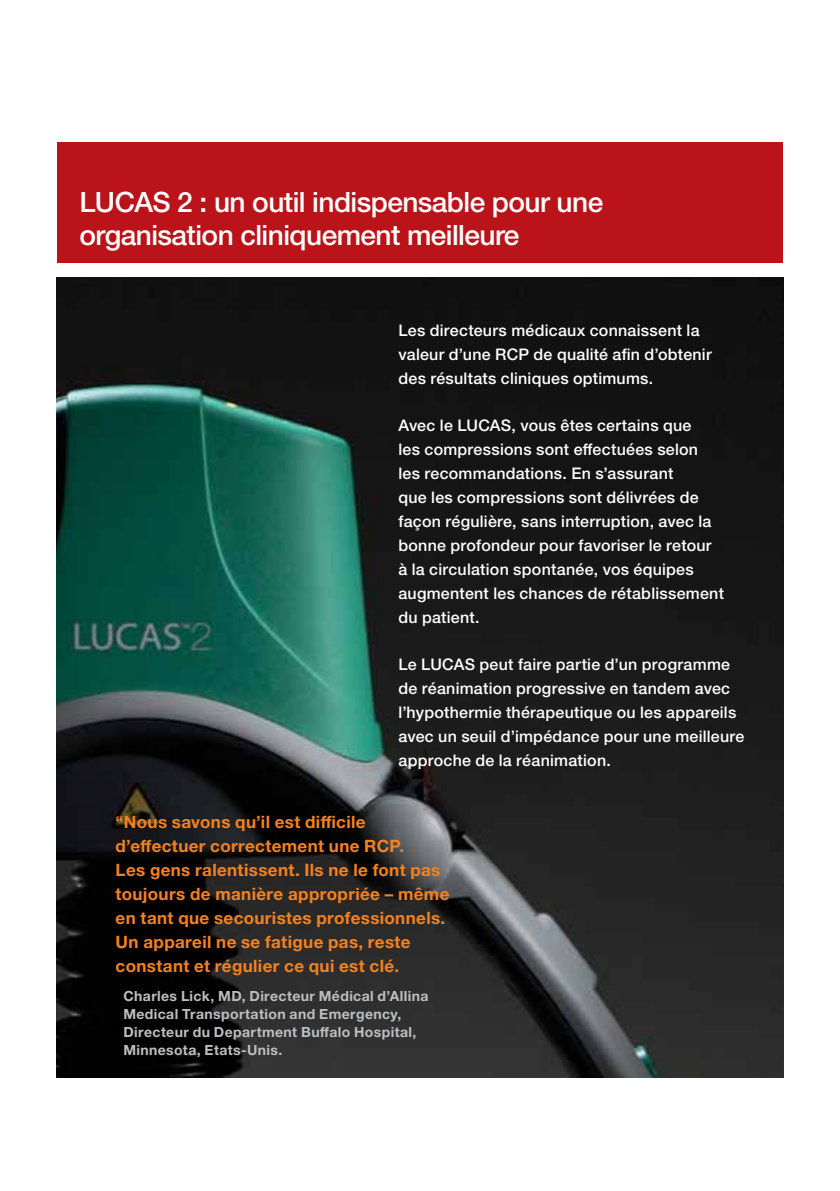
<style>
.page{position:relative;width:840px;height:1191px;background:#fff}
.page>*{position:absolute;margin:0;border:0;box-sizing:border-box;transform-origin:0 0}
.t1{font:500 28px/33.6px "Helvetica Neue LT Std";letter-spacing:-.02em;color:#fff}
.t2{font:700 17px/24px "Helvetica Neue LTW1 G";letter-spacing:.02em;color:#f58220}
.t3{font:500 16px/24px "Helvetica Neue LTW1 G";letter-spacing:.015em;color:#fff}
.t4{font:700 14px/18px "Helvetica Neue LTW1 G";letter-spacing:.025em;color:#bcbec0}
</style>
<div class="page">
<img style="left:57px;top:278px;width:725px;height:799px">
<div style="left:58px;top:142px;width:724px;height:121px;background:#ba141a"></div>
<h1 class="t1" style="left:79px;top:185px;width:525px">LUCAS 2 : un outil indispensable pour une organisation cliniquement meilleure</h1>
<p class="t3" style="left:398px;top:318px;width:314px">Les directeurs médicaux connaissent la valeur d’une RCP de qualité afin d’obtenir des résultats cliniques optimums.</p>
<p class="t3" style="left:398px;top:413px;width:327px">Avec le LUCAS, vous êtes certains que<br>les compressions sont effectuées selon<br>les recommandations. En s’assurant<br>que les compressions sont délivrées de façon régulière, sans interruption, avec la bonne profondeur pour favoriser le retour à la circulation spontanée, vos équipes augmentent les chances de rétablissement du patient.</p>
<p class="t3" style="left:398px;top:652px;width:347px">Le LUCAS peut faire partie d’un programme de réanimation progressive en tandem avec l’hypothermie thérapeutique ou les appareils avec un seuil d’impédance pour une meilleure approche de la réanimation.</p>
<p class="t2" style="left:116px;top:809px;width:335px">“Nous savons qu’il est difficile d’effectuer correctement une RCP.<br>Les gens ralentissent. Ils ne le font pas toujours de manière appropriée – même en tant que secouristes professionnels.<br>Un appareil ne se fatigue pas, reste constant et régulier ce qui est clé.</p>
<p class="t4" style="left:123px;top:987px;width:306px">Charles Lick, MD, Directeur Médical d’Allina Medical Transportation and Emergency, Directeur du Department Buffalo Hospital, Minnesota, Etats-Unis.</p>
</div>
